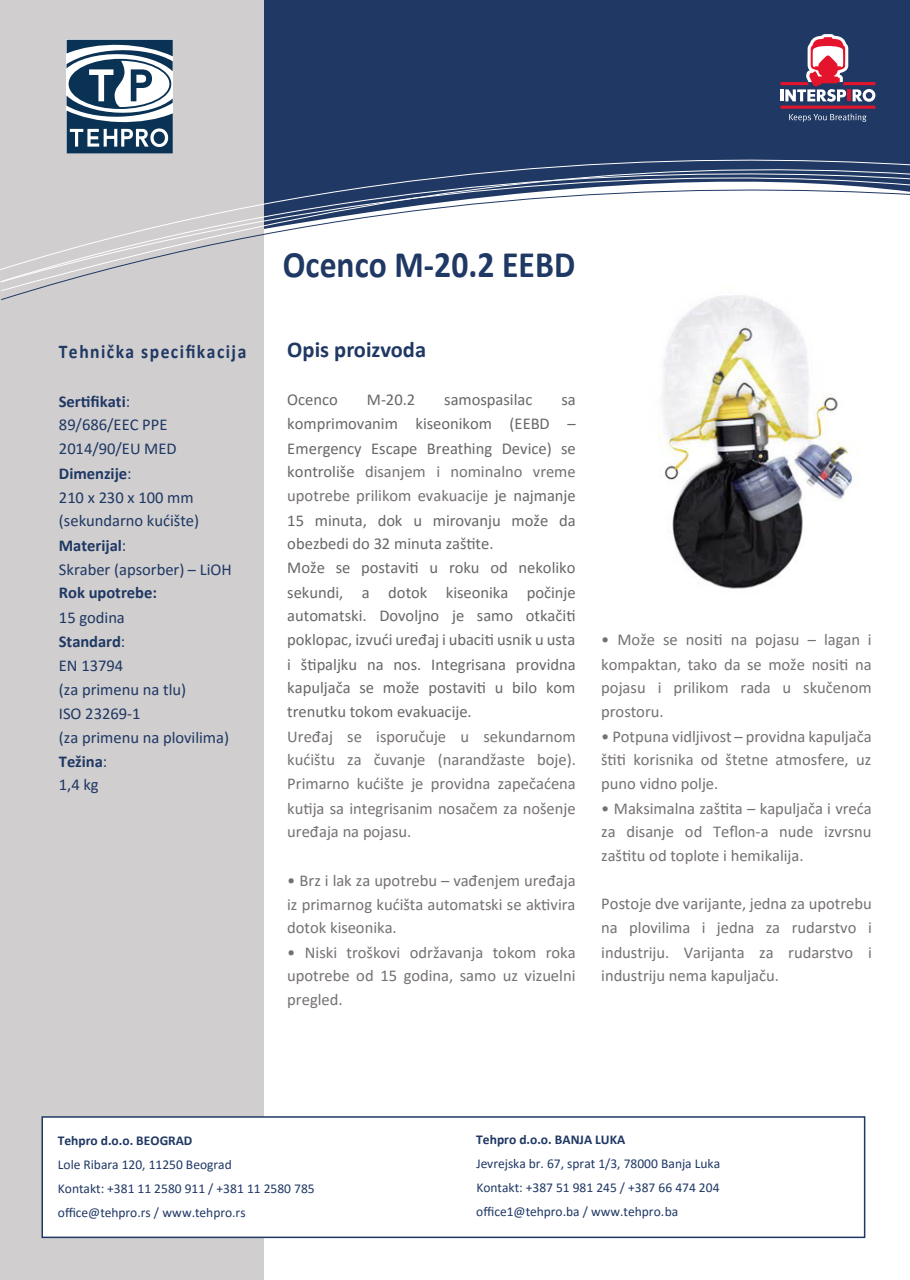
<style>
.page{position:relative;width:910px;height:1280px;background:#fff}
.page>*{position:absolute;margin:0;border:0;box-sizing:border-box;transform-origin:0 0}
.t1{font:700 37.5px "Calibri";color:#1f3864;scale:.9 1}
.t2{font:700 22.5px "Calibri";color:#1f3864}
.t3{font:700 19.5px "Calibri";letter-spacing:.08em;color:#1f3864;scale:.91 1}
.t4{font:16.5px/24px "Calibri";color:#767171;text-align:justify}
.t5{font:16.5px/24px "Calibri";color:#676767}
.t6{font:16.5px/24px "Calibri";color:#1f3864}
.t7{font:700 16.5px "Calibri";letter-spacing:-.005em;color:#1f3864}
.t8{font:13.5px/24px "Calibri";color:#1f3864}
.t9{font:700 13.5px "Calibri";color:#1f3864}
.s1{font-weight:700}
.s2{color:#767171}
</style>
<div class="page">
<div style="left:264px;top:0;width:646px;height:151px;background:#203864"></div>
<div style="left:0;top:0;width:264px;height:1280px;background:#d0cece"></div>
<svg style="left:66px;top:151px;width:844px;height:14px"></svg>
<svg style="left:264px;top:165px;width:646px;height:16px;background:#384d74"></svg>
<svg style="left:0;top:181px;width:910px;height:119px"></svg>
<div style="left:42px;top:1116px;width:823px;height:122px;background:#fff;border:2px solid #203864"></div>
<svg style="left:780px;top:34px;width:95px;height:88px;background:#6e5979"></svg>
<svg style="left:67px;top:40px;width:106px;height:113px;background:#6e869a"></svg>
<img style="left:613px;top:270px;width:269px;height:319px">
<p class="t3" style="left:59px;top:338px;width:207px">Tehnička specifikacija</p>
<p class="t6" style="left:59px;top:389px;width:174px"><span class="s1">Sertifikati</span>:<br>89/686/EEC PPE<br>2014/90/EU MED<br><span class="s1">Dimenzije</span>:<br>210 x 230 x 100 mm (sekundarno kućište)<br><span class="s1">Materijal</span>:<br>Skraber (apsorber) – LiOH</p>
<p class="t7" style="left:59px;top:581px;width:100px">Rok upotrebe:</p>
<p class="t6" style="left:59px;top:605px;width:172px">15 godina<br><span class="s1">Standard</span>:<br>EN 13794<br>(za primenu na tlu)<br>ISO 23269-1<br>(za primenu na plovilima)<br><span class="s1">Težina</span>:<br>1,4 kg</p>
<h1 class="t1" style="left:283px;top:238px;width:326px">Ocenco M-20.2 EEBD</h1>
<h2 class="t2" style="left:287px;top:334px;width:140px">Opis proizvoda</h2>
<p class="t5" style="left:287px;top:387px;width:52px">Ocenco</p>
<p class="t5" style="left:367px;top:387px;width:50px">M-20.2</p>
<p class="t5" style="left:444px;top:387px;width:90px">samospasilac</p>
<p class="t5" style="left:287px;top:387px;width:290px;text-indent:274px">sa komprimovanim kiseonikom (EEBD – Emergency Escape Breathing Device) se kontroliše <span class="s2">disanjem i nominalno vreme upotrebe prilikom evakuacije</span> je najmanje 15 minuta, dok u mirovanju može da obezbedi do 32 minuta zaštite.<br>Može se postaviti u roku od nekoliko sekundi, a dotok kiseonika počinje automatski. Dovoljno je samo otkačiti poklopac, izvući uređaj i ubaciti usnik u usta i štipaljku na nos. Integrisana providna kapuljača se može postaviti u bilo kom trenutku tokom evakuacije.</p>
<p class="t4" style="left:287px;top:724px;width:290px">Uređaj se isporučuje u sekundarnom kućištu za čuvanje (narandžaste boje).<br>Primarno kućište je providna zapečaćena kutija sa integrisanim nosačem za nošenje uređaja na pojasu.</p>
<p class="t4" style="left:287px;top:868px;width:290px">• Brz i lak za upotrebu – vađenjem uređaja iz primarnog kućišta automatski se aktivira dotok kiseonika.</p>
<p class="t4" style="left:287px;top:940px;width:290px">• Niski troškovi održavanja tokom roka upotrebe od 15 godina, samo uz vizuelni pregled.</p>
<p class="t4" style="left:601px;top:627px;width:272px">• Može se nositi na pojasu – lagan i kompaktan, tako da se može nositi na pojasu i prilikom rada u skučenom prostoru.</p>
<p class="t4" style="left:601px;top:724px;width:272px">• Potpuna vidljivost – providna kapuljača štiti korisnika od štetne atmosfere, uz puno vidno polje.</p>
<p class="t4" style="left:601px;top:796px;width:272px">• Maksimalna zaštita – kapuljača i vreća za disanje od Teflon-a nude izvrsnu zaštitu od toplote i hemikalija.</p>
<p class="t4" style="left:601px;top:891px;width:272px">Postoje dve varijante, jedna za upotrebu na plovilima i jedna za rudarstvo i industriju. Varijanta za rudarstvo i industriju nema kapuljaču.</p>
<p class="t9" style="left:58px;top:1131px;width:136px">Tehpro d.o.o. BEOGRAD</p>
<p class="t8" style="left:58px;top:1152px;width:258px">Lole Ribara 120, 11250 Beograd<br>Kontakt: +381 11 2580 911 / +381 11 2580 785 office@tehpro.rs / www.tehpro.rs</p>
<p class="t9" style="left:476px;top:1130px;width:151px">Tehpro d.o.o. BANJA LUKA</p>
<p class="t8" style="left:476px;top:1151px;width:245px;text-align:justify">Jevrejska br. 67, sprat 1/3, 78000 Banja Luka Kontakt: +387 51 981 245 / +387 66 474 204 office1@tehpro.ba / www.tehpro.ba</p>
</div>
